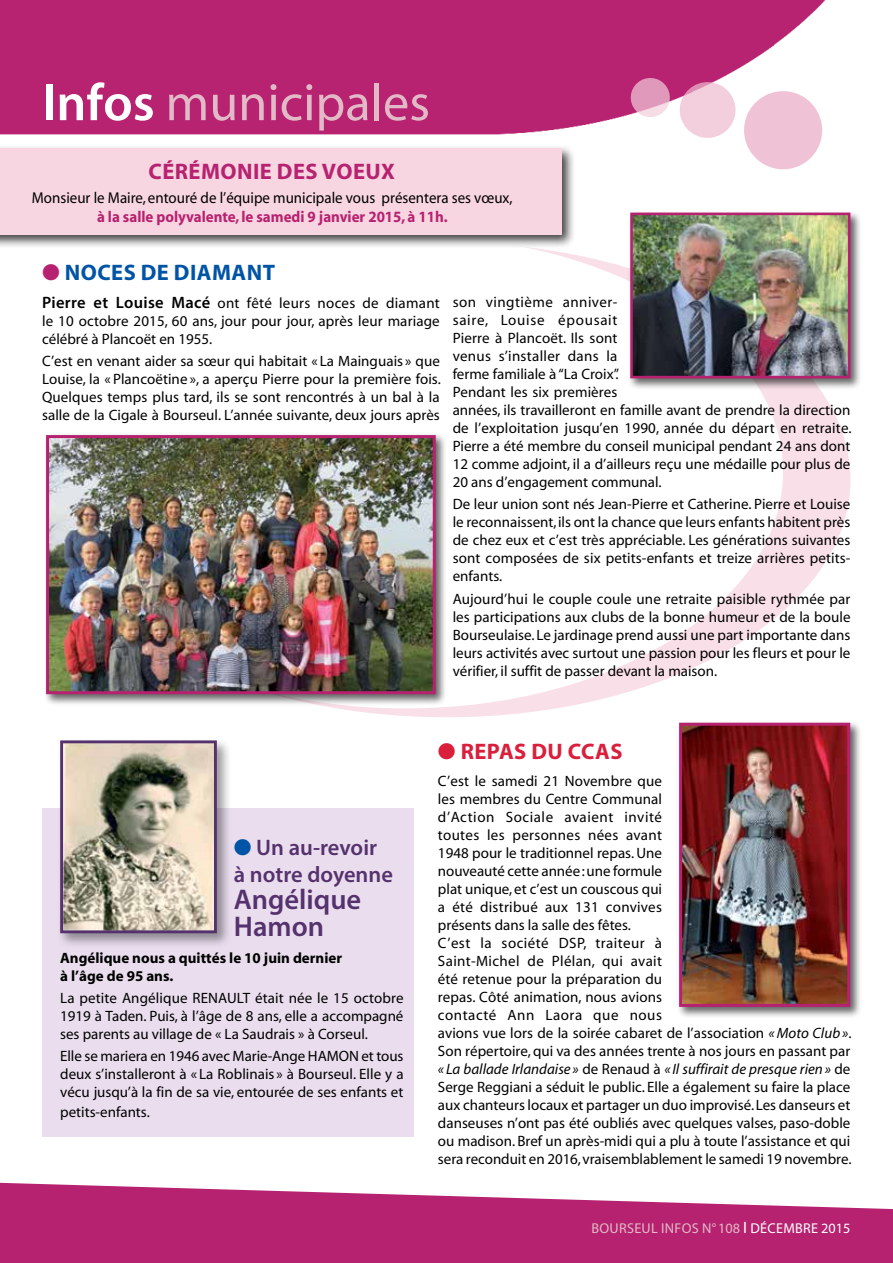
<style>
.page{position:relative;width:893px;height:1263px;background:#fff}
.page>*{position:absolute;margin:0;border:0;box-sizing:border-box;transform-origin:0 0}
.t1{font:52.5px "Myriad MM 400 600";color:#e2b9c7}
.t2{font:600 28.5px/27px "Myriad Pro";color:#55326d}
.t3{font:600 22.5px/27px "Myriad Pro";color:#55326d}
.t4{font:700 22.5px "Myriad Pro";letter-spacing:.02em;color:#b72270}
.t5{font:700 22.5px "Myriad Pro";letter-spacing:.02em;color:#0054a6}
.t6{font:700 22.5px "Myriad Pro";letter-spacing:.02em;color:#da1f3d}
.t7{font:15.75px "Myriad MM 400 600";color:#000;scale:.95 1}
.t8{font:15.75px "Myriad MM 700 600";color:#b72270;scale:.95 1}
.t9{font:15px/18px "Myriad MM 400 600";color:#000;text-align:justify}
.t10{font:15px "Myriad MM It 400 600";color:#000}
.t11{font:15px/18px "Myriad MM 700 600";color:#000}
.t12{font:14.25px "Myriad Pro";letter-spacing:.02em;color:#e2b9c7}
.s1{font-family:"Myriad Pro";font-weight:600;color:#fff}
.s2{color:#b72270}
.s3{font-family:"Myriad Pro";font-weight:600;font-size:16.5px}
.s4{color:#0054a6}
.s5{font-family:"Myriad MM It 400 600"}
.s6{font-family:"Myriad MM 400 600"}
.s7{font-size:16.5px;color:#fff}
.s8{color:#fff}
</style>
<div class="page">
<div style="left:43px;top:243px;width:807px;height:474px;background:#f9dfe8;border-radius:50%"></div>
<div style="left:28px;top:235px;width:755px;height:473px;background:#fff;border-radius:50%"></div>
<div style="left:628px;top:210px;width:234px;height:180px;background:#000;opacity:.6"></div>
<img style="left:634px;top:217px;width:212px;height:157px">
<div style="left:630px;top:213px;width:220px;height:165px;border:3px solid #b72270"></div>
<div style="left:44px;top:433px;width:403px;height:273px;background:#000;opacity:.6"></div>
<img style="left:50px;top:439px;width:382px;height:251px">
<div style="left:46px;top:435px;width:390px;height:259px;border:3px solid #b72270"></div>
<div style="left:0;top:144px;width:575px;height:105px;background:#000;opacity:.75"></div>
<div style="left:0;top:149px;width:562px;height:86px;background:#f7d5e1"></div>
<div style="left:0;top:0;width:826px;height:135px;background:#b72271"></div>
<svg style="left:0;top:1183px;width:893px;height:80px;fill:#b72270"></svg>
<div style="left:42px;top:808px;width:371px;height:328px;background:#eadeee"></div>
<div style="left:57px;top:737px;width:175px;height:212px;background:#000;opacity:.4"></div>
<img style="left:64px;top:744px;width:149px;height:185px">
<div style="left:60px;top:740px;width:157px;height:193px;border:3px solid #55326d"></div>
<svg style="left:629px;top:76px;width:197px;height:94px"></svg>
<div style="left:677px;top:720px;width:185px;height:298px;background:#000;opacity:.6"></div>
<img style="left:683px;top:727px;width:163px;height:276px">
<div style="left:679px;top:723px;width:171px;height:284px;border:3px solid #b72270"></div>
<h1 class="t1" style="left:43px;top:77px;width:389px"><span class="s1">Infos</span> municipales</h1>
<h3 class="t4" style="left:148px;top:157px;width:248px">CÉRÉMONIE DES VOEUX</h3>
<p class="t7" style="left:32px;top:190px;width:508px">Monsieur le Maire, entouré de l’équipe municipale vous présentera ses vœux,</p>
<p class="t8" style="left:97px;top:209px;width:371px">à la salle polyvalente, le samedi 9 janvier 2015, à 11h.</p>
<h3 class="t5" style="left:42px;top:258px;width:234px"><span class="s2">●</span> NOCES DE DIAMANT</h3>
<p class="t9" style="left:42px;top:295px;width:399px"><span class="s3">Pierre et Louise Macé</span> ont fêté leurs noces de diamant le 10 octobre 2015, 60 ans, jour pour jour, après leur mariage célébré à Plancoët en 1955.</p>
<p class="t9" style="left:42px;top:353px;width:400px">C’est en venant aider sa sœur qui habitait « La Mainguais » que Louise, la « Plancoëtine », a aperçu Pierre pour la première fois.<br>Quelques temps plus tard, ils se sont rencontrés à un bal à la salle de la Cigale à Bourseul. L’année suivante, deux jours après</p>
<p class="t9" style="left:453px;top:294px;width:400px;text-align:left">son vingtième anniver-<br>saire, Louise épousait<br>Pierre à Plancoët. Ils sont<br>venus s’installer dans la<br>ferme familiale à “La Croix”.<br>Pendant les six premières<br>années, ils travailleront en famille avant de prendre la direction de l’exploitation jusqu’en 1990, année du départ en retraite.<br>Pierre a été membre du conseil municipal pendant 24 ans dont 12 comme adjoint, il a d’ailleurs reçu une médaille pour plus de 20 ans d’engagement communal.</p>
<p class="t9" style="left:453px;top:496px;width:399px">De leur union sont nés Jean-Pierre et Catherine. Pierre et Louise le reconnaissent, ils ont la chance que leurs enfants habitent près de chez eux et c’est très appréciable. Les générations suivantes sont composées de six petits-enfants et treize arrières petits&shy;enfants.</p>
<p class="t9" style="left:453px;top:590px;width:399px">Aujourd’hui le couple coule une retraite paisible rythmée par les participations aux clubs de la bonne humeur et de la boule Bourseulaise. Le jardinage prend aussi une part importante dans leurs activités avec surtout une passion pour les fleurs et pour le vérifier, il suffit de passer devant la maison.</p>
<h3 class="t3" style="left:234px;top:834px;width:161px"><span class="s4">●</span> Un au-revoir à notre doyenne</h3>
<h2 class="t2" style="left:234px;top:885px;width:129px">Angélique<br>Hamon</h2>
<p class="t11" style="left:60px;top:949px;width:283px">Angélique nous a quittés le 10 juin dernier à l’âge de 95 ans.</p>
<p class="t9" style="left:60px;top:990px;width:345px">La petite Angélique RENAULT était née le 15 octobre 1919 à Taden. Puis, à l’âge de 8 ans, elle a accompagné ses parents au village de « La Saudrais » à Corseul.</p>
<p class="t9" style="left:60px;top:1048px;width:345px">Elle se mariera en 1946 avec Marie-Ange HAMON et tous deux s’installeront à « La Roblinais » à Bourseul. Elle y a vécu jusqu’à la fin de sa vie, entourée de ses enfants et</p>
<p class="t9" style="left:60px;top:1103px;width:91px">petits-enfants.</p>
<h3 class="t6" style="left:438px;top:737px;width:186px">● REPAS DU CCAS</h3>
<p class="t9" style="left:438px;top:773px;width:415px;text-align:left">C’est le samedi 21 Novembre que<br>les membres du Centre Communal<br>d’Action Sociale avaient invité<br>toutes les personnes nées avant<br>1948 pour le traditionnel repas. Une<br>nouveauté cette année: une formule<br>plat unique, et c’est un couscous qui<br>a été distribué aux 131 convives<br>présents dans la salle des fêtes.<br>C’est la société DSP, traiteur à<br>Saint-Michel de Plélan, qui avait<br>été retenue pour la préparation du<br>repas. Côté animation, nous avions<br>contacté Ann Laora que nous<br>avions vue lors de la soirée cabaret de l’association <span class="s5">«Moto Club »</span>.<br>Son répertoire, qui va des années trente à nos jours en passant par</p>
<p class="t10" style="left:438px;top:1062px;width:414px">« La ballade Irlandaise » <span class="s6">de Renaud à</span> « Il suffirait de presque rien» <span class="s6">de</span></p>
<p class="t9" style="left:438px;top:1079px;width:415px">Serge Reggiani a séduit le public. Elle a également su faire la place aux chanteurs locaux et partager un duo improvisé. Les danseurs et danseuses n’ont pas été oubliés avec quelques valses, paso-doble ou madison. Bref un après-midi qui a plu à toute l’assistance et qui sera reconduit en 2016, vraisemblablement le samedi 19 novembre.</p>
<p class="t12" style="left:591px;top:1219px;width:260px">BOURSEUL INFOS N°108 <span class="s7">I</span> <span class="s8">DÉCEMBRE 2015</span></p>
</div>
